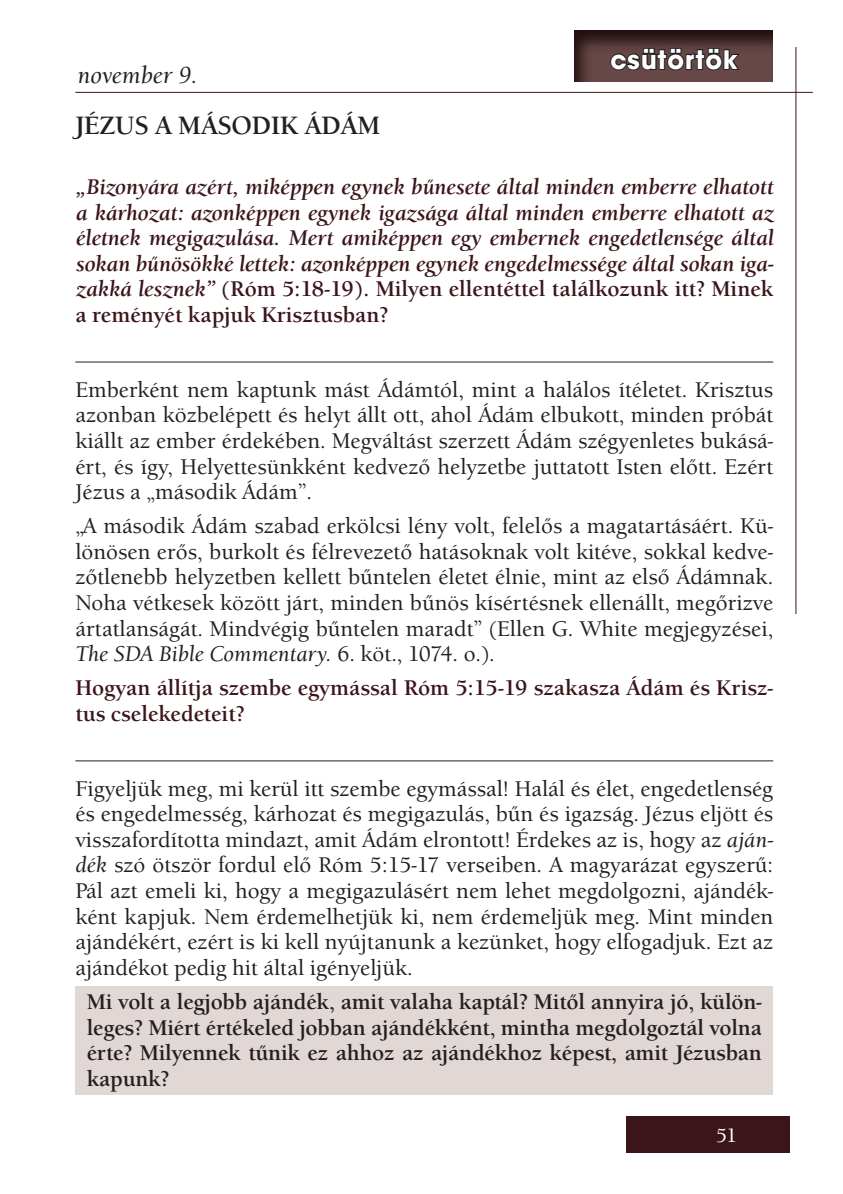
<style>
.page{position:relative;width:843px;height:1194px;background:#fff}
.page>*{position:absolute;margin:0;border:0;box-sizing:border-box;transform-origin:0 0}
.t1{font:700 28px "Avant Gar Got Itc TEE";letter-spacing:.04em;color:#fff}
.t2{font:700 26px "Berkeley Old Sty Itc TEE";color:#231f20}
.t3{font:italic 500 24px "Berkeley Old Sty Itc TEE";color:#231f20}
.t4{font:500 22px/25.6px "Berkeley Old Sty Itc TEE";color:#231f20;text-align:justify}
.t5{font:italic 700 22px/25.6px "Berkeley Old Sty Itc TEE";color:#3b1519;text-align:justify}
.t6{font:700 22px/25.6px "Berkeley Old Sty Itc TEE";letter-spacing:-.01em;color:#231f20;text-align:justify}
.t7{font:700 22px/25.6px "Berkeley Old Sty Itc TEE";color:#3b1519}
.t8{font:500 20px "Berkeley Old Sty Itc TEE";color:#fff}
.s1{font-style:normal}
.s2{font-style:italic}
</style>
<div class="page">
<div style="left:626px;top:1116px;width:164px;height:37px;background:#3b1519"></div>
<hr style="left:75px;top:92px;width:737px;height:1px;background:#3b1519">
<hr style="left:795px;top:47px;width:1px;height:567px;background:#3b1519">
<svg style="left:574px;top:30px;width:199px;height:52px;background:#4d3332"></svg>
<div style="left:75px;top:986px;width:698px;height:109px;background:#e1d8d5"></div>
<svg style="left:608px;top:47px;width:134px;height:25px;background:#493635"></svg>
<hr style="left:75px;top:361px;width:698px;height:1px;background:#231f20">
<hr style="left:75px;top:760px;width:698px;height:1px;background:#231f20">
<p class="t3" style="left:77px;top:61px;width:122px">november 9.</p>
<p class="t1" style="left:610px;top:42px;width:128px">csütörtök</p>
<p class="t2" style="left:75px;top:110px;width:306px">JÉZUS A MÁSODIK ÁDÁM</p>
<p class="t5" style="left:75px;top:174px;width:700px">„Bizonyára azért, miképpen egynek bűnesete által minden emberre elhatott a kárhozat: azonképpen egynek igazsága által minden emberre elhatott az életnek megigazulása. Mert amiképpen egy embernek engedetlensége által sokan bűnösökké lettek: azonképpen egynek engedelmessége által sokan iga&shy;zakká lesznek” <span class="s1">(Róm 5:18-19). Milyen ellentéttel találkozunk itt? Minek a reményét kapjuk Krisztusban?</span></p>
<p class="t4" style="left:75px;top:377px;width:699px">Emberként nem kaptunk mást Ádámtól, mint a halálos ítéletet. Krisztus azonban közbelépett és helyt állt ott, ahol Ádám elbukott, minden próbát kiállt az ember érdekében. Megváltást szerzett Ádám szégyenletes bukásá&shy;ért, és így, Helyettesünkként kedvező helyzetbe juttatott Isten előtt. Ezért Jézus a „második Ádám”.</p>
<p class="t4" style="left:75px;top:513px;width:699px">„A második Ádám szabad erkölcsi lény volt, felelős a magatartásáért. Kü&shy;lönösen erős, burkolt és félrevezető hatásoknak volt kitéve, sokkal kedve&shy;zőtlenebb helyzetben kellett bűntelen életet élnie, mint az első Ádámnak.<br>Noha vétkesek között járt, minden bűnös kísértésnek ellenállt, megőrizve ártatlanságát. Mindvégig bűntelen maradt” (Ellen G. White megjegyzései, <span class="s2">The SDA Bible Commentary.</span> 6. köt., 1074. o.).</p>
<p class="t7" style="left:75px;top:675px;width:699px">Hogyan állítja szembe egymással Róm 5:15-19 szakasza Ádám és Krisz&shy;tus cselekedeteit?</p>
<p class="t4" style="left:75px;top:776px;width:699px">Figyeljük meg, mi kerül itt szembe egymással! Halál és élet, engedetlenség és engedelmesség, kárhozat és megigazulás, bűn és igazság. Jézus eljött és visszafordította mindazt, amit Ádám elrontott! Érdekes az is, hogy az <span class="s2">aján&shy;dék</span> szó ötször fordul elő Róm 5:15-17 verseiben. A magyarázat egyszerű:<br>Pál azt emeli ki, hogy a megigazulásért nem lehet megdolgozni, ajándék&shy;ként kapjuk. Nem érdemelhetjük ki, nem érdemeljük meg. Mint minden ajándékért, ezért is ki kell nyújtanunk a kezünket, hogy elfogadjuk. Ezt az ajándékot pedig hit által igényeljük.</p>
<p class="t6" style="left:87px;top:989px;width:676px">Mi volt a legjobb ajándék, amit valaha kaptál? Mitől annyira jó, külön&shy;leges? Miért értékeled jobban ajándékként, mintha megdolgoztál volna érte? Milyennek tűnik ez ahhoz az ajándékhoz képest, amit Jézusban kapunk?</p>
<p class="t8" style="left:716px;top:1124px;width:22px">51</p>
</div>
